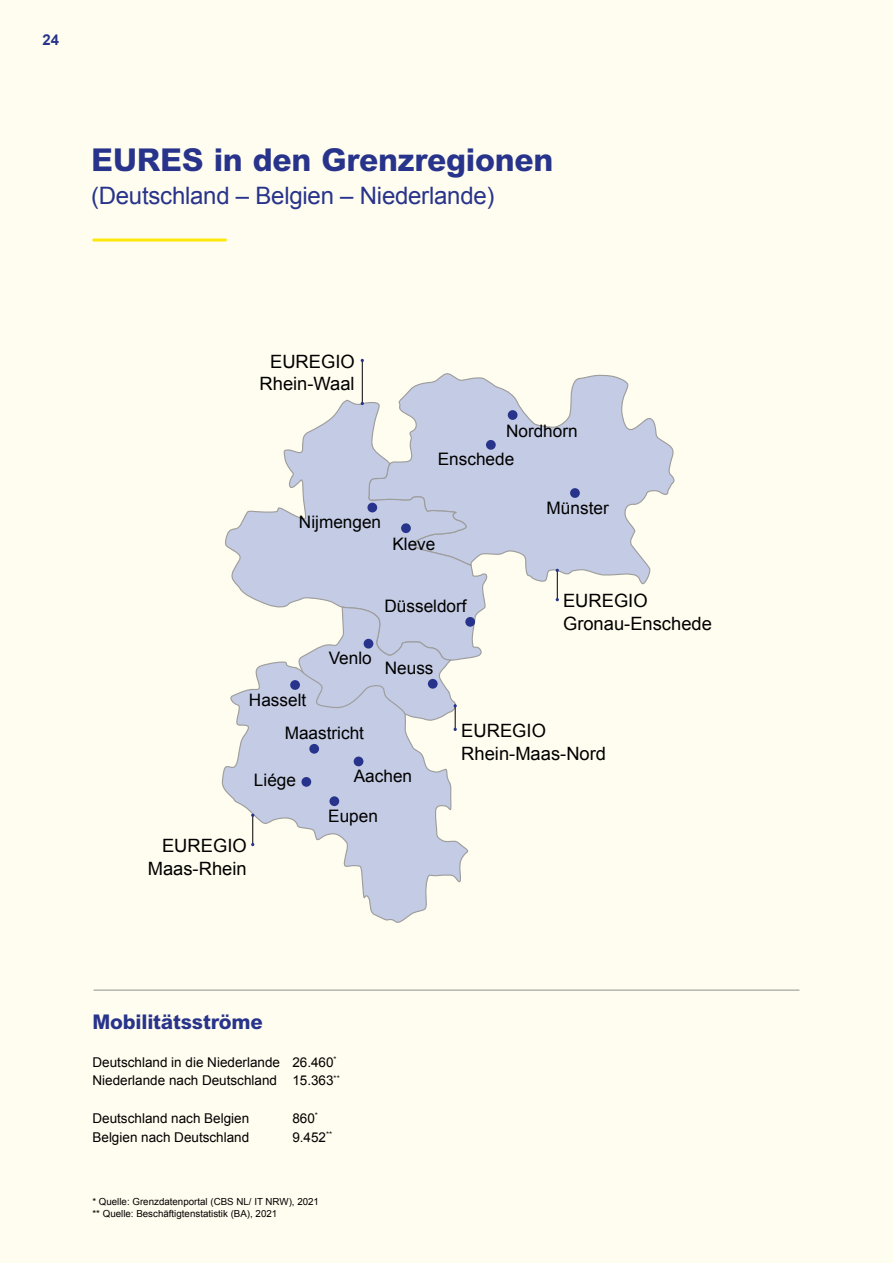
<style>
.page{position:relative;width:893px;height:1263px;background:#fffdef}
.page>*{position:absolute;margin:0;border:0;box-sizing:border-box;transform-origin:0 0}
.t1{font:800 31.5px "Arial";letter-spacing:-.01em;color:#28348b}
.t2{font:24px "Arial";letter-spacing:-.01em;color:#28348b}
.t3{font:800 20.25px "Arial";letter-spacing:-.01em;color:#28348b}
.t4{font:18.3px/23px "Arial";color:#000}
.t5{font:17.25px/33.5px "Arial";color:#000}
.t6{font:700 15px "Arial";color:#28348b}
.t7{font:13.5px "Arial";color:#000}
.t8{font:9.75px "Arial";color:#000}
</style>
<div class="page">
<hr style="left:94px;top:989px;width:705px;height:2px;background:#9d9d9c">
<hr style="left:94px;top:239px;width:131px;height:3px;background:#ffe70b">
<svg style="left:401px;top:373px;width:274px;height:214px"></svg>
<svg style="left:225px;top:399px;width:263px;height:262px"></svg>
<svg style="left:221px;top:661px;width:247px;height:262px"></svg>
<div style="left:508px;top:410px;width:9px;height:10px;background:#28348b;border-radius:50%"></div>
<div style="left:486px;top:440px;width:10px;height:10px;background:#28348b;border-radius:50%"></div>
<div style="left:570px;top:488px;width:10px;height:10px;background:#28348b;border-radius:50%"></div>
<div style="left:367px;top:503px;width:10px;height:9px;background:#28348b;border-radius:50%"></div>
<div style="left:401px;top:523px;width:10px;height:10px;background:#28348b;border-radius:50%"></div>
<div style="left:465px;top:617px;width:10px;height:10px;background:#28348b;border-radius:50%"></div>
<div style="left:301px;top:777px;width:10px;height:10px;background:#28348b;border-radius:50%"></div>
<div style="left:354px;top:756px;width:9px;height:10px;background:#28348b;border-radius:50%"></div>
<div style="left:329px;top:796px;width:10px;height:10px;background:#28348b;border-radius:50%"></div>
<div style="left:309px;top:744px;width:10px;height:10px;background:#28348b;border-radius:50%"></div>
<div style="left:290px;top:680px;width:10px;height:10px;background:#28348b;border-radius:50%"></div>
<hr style="left:557px;top:569px;width:1px;height:31px;background:#000">
<svg style="left:294px;top:606px;width:163px;height:125px"></svg>
<hr style="left:252px;top:814px;width:1px;height:31px;background:#000">
<hr style="left:362px;top:359px;width:1px;height:45px;background:#000">
<p class="t6" style="left:43px;top:30px;width:18px">24</p>
<h1 class="t1" style="left:91px;top:141px;width:464px">EURES in den Grenzregionen</h1>
<h1 class="t2" style="left:91px;top:180px;width:405px">(Deutschland – Belgien – Niederlande)</h1>
<p class="t4" style="left:260px;top:350px;width:97px;text-align:center">EUREGIO<br>Rhein-Waal</p>
<p class="t5" style="left:506px;top:414px;width:73px">Nordhorn</p>
<p class="t5" style="left:438px;top:443px;width:78px">Enschede</p>
<p class="t5" style="left:299px;top:506px;width:84px">Nijmengen</p>
<p class="t5" style="left:392px;top:527px;width:45px">Kleve</p>
<p class="t5" style="left:547px;top:491px;width:64px">Münster</p>
<p class="t5" style="left:384px;top:589px;width:84px">Düsseldorf</p>
<p class="t5" style="left:329px;top:642px;width:45px">Venlo</p>
<p class="t5" style="left:385px;top:651px;width:50px">Neuss</p>
<p class="t4" style="left:563px;top:590px;width:150px">EUREGIO<br>Gronau-Enschede</p>
<p class="t5" style="left:285px;top:683px;width:81px;text-indent:-36px">Hasselt<br>Maastricht</p>
<p class="t5" style="left:354px;top:760px;width:60px">Aachen</p>
<p class="t5" style="left:328px;top:800px;width:51px">Eupen</p>
<p class="t5" style="left:254px;top:764px;width:44px">Liége</p>
<p class="t4" style="left:148px;top:834px;width:100px;text-align:right">EUREGIO<br>Maas-Rhein</p>
<p class="t4" style="left:461px;top:719px;width:146px">EUREGIO<br>Rhein-Maas-Nord</p>
<h2 class="t3" style="left:92px;top:1010px;width:172px">Mobilitätsströme</h2>
<p class="t7" style="left:92px;top:1053px;width:189px">Deutschland in die Niederlande</p>
<p class="t7" style="left:292px;top:1053px;width:46px">26.460<sup>*</sup></p>
<p class="t7" style="left:92px;top:1072px;width:186px">Niederlande nach Deutschland</p>
<p class="t7" style="left:292px;top:1072px;width:49px">15.363<sup>**</sup></p>
<p class="t7" style="left:92px;top:1109px;width:158px">Deutschland nach Belgien</p>
<p class="t7" style="left:292px;top:1109px;width:27px">860<sup>*</sup></p>
<p class="t7" style="left:92px;top:1128px;width:158px">Belgien nach Deutschland</p>
<p class="t7" style="left:292px;top:1128px;width:41px">9.452<sup>**</sup></p>
<p class="t8" style="left:92px;top:1195px;width:228px">* Quelle: Grenzdatenportal (CBS NL/ IT NRW), 2021</p>
<p class="t8" style="left:92px;top:1207px;width:186px">** Quelle: Beschäftigtenstatistik (BA), 2021</p>
</div>
